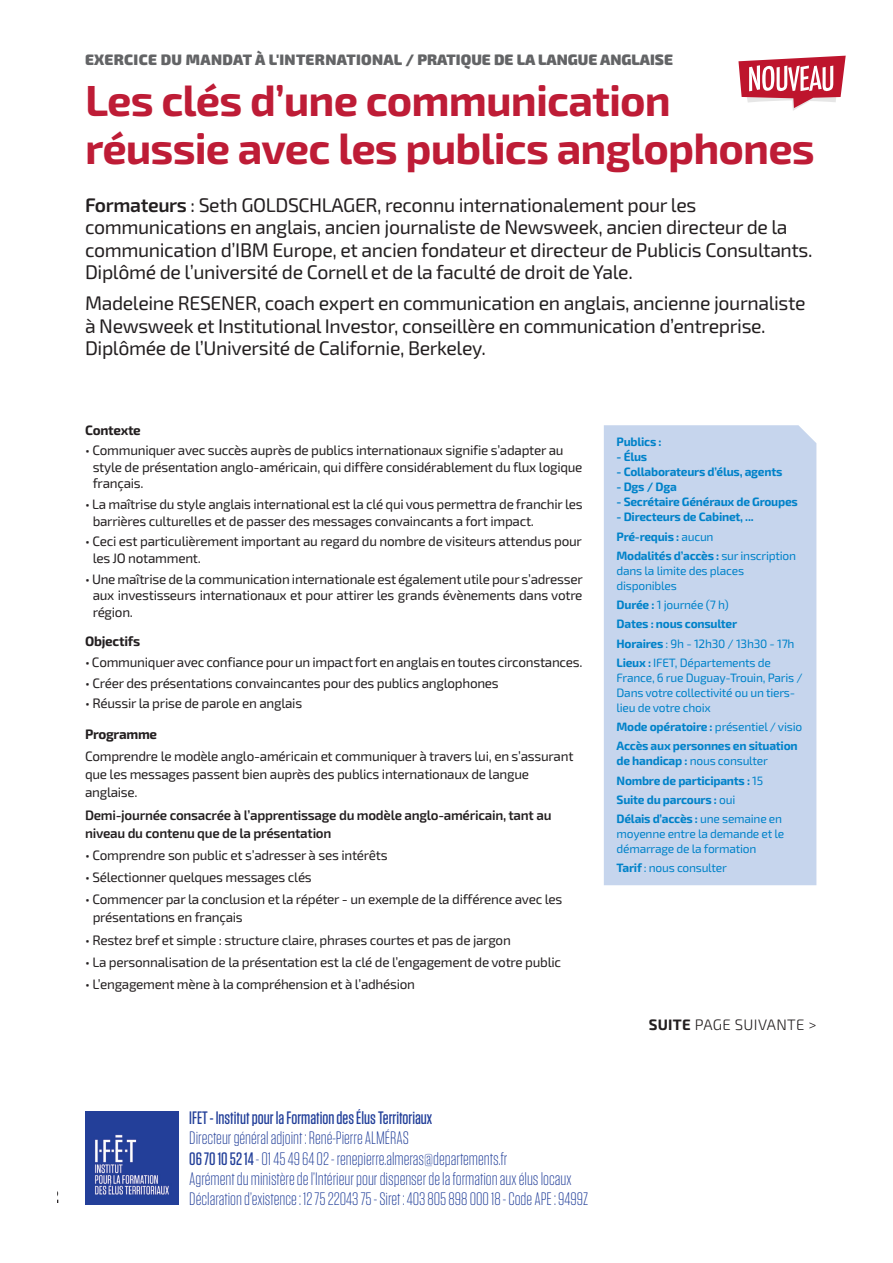
<style>
.page{position:relative;width:893px;height:1263px;background:#fff}
.page>*{position:absolute;margin:0;border:0;box-sizing:border-box;transform-origin:0 0}
.Formation-titre{font:700 43.5px/48px "Exo 2";letter-spacing:-.02em;color:#be1c36}
.Grands-titres{font:19.65px/22.5px "Exo 2";letter-spacing:-.02em;color:#231f20}
.t1{font:300 18px/20.1px "Tungsten";color:#223f99}
.t2{font:500 18px "Tungsten";color:#223f99}
.Grands-titres-2{font:900 15.15px "Exo 2";letter-spacing:.005em;color:#636466}
.Grands-titres-3{font:300 15.15px "Exo 2";letter-spacing:.02em;color:#231f20}
.Grands-titres-4{font:13.65px/16.5px "Exo 2";letter-spacing:-.02em;color:#231f20}
.Grands-titres-5{font:600 13.65px/18px "Exo 2";letter-spacing:-.02em;color:#231f20}
.Grands-titres-6{font:700 13.65px "Exo 2";letter-spacing:-.02em;color:#231f20}
.Grands-titres-7{font:12.15px/15px "Exo 2";letter-spacing:-.02em;color:#0082c9}
.Grands-titres-8{font:700 12.15px/15px "Exo 2";letter-spacing:-.02em;color:#0082c9}
.s1{font-weight:600}
.s2{font-weight:400}
.s3{font-weight:700}
.s4{font-weight:500}
</style>
<div class="page">
<img style="left:85px;top:1111px;width:93px;height:94px">
<div style="left:604px;top:425px;width:212px;height:460px;background:#c6d5ed"></div>
<svg style="left:738px;top:56px;width:108px;height:55px"></svg>
<p class="Grands-titres-2" style="left:85px;top:50px;width:589px">EXERCICE DU MANDAT À L'INTERNATIONAL / PRATIQUE DE LA LANGUE ANGLAISE</p>
<p class="Formation-titre" style="left:85px;top:77px;width:731px">Les clés d’une communication réussie avec les publics anglophones</p>
<p class="Grands-titres" style="left:85px;top:194px;width:729px"><span class="s1">Formateurs</span> : Seth GOLDSCHLAGER, reconnu internationalement pour les communications en anglais, ancien journaliste de Newsweek, ancien directeur de la communication d’IBM Europe, et ancien fondateur et directeur de Publicis Consultants.<br>Diplômé de l’université de Cornell et de la faculté de droit de Yale.</p>
<p class="Grands-titres" style="left:85px;top:292px;width:722px">Madeleine RESENER, coach expert en communication en anglais, ancienne journaliste à Newsweek et Institutional Investor, conseillère en communication d’entreprise.<br>Diplômée de l’Université de Californie, Berkeley.</p>
<p class="Grands-titres-6" style="left:85px;top:422px;width:57px">Contexte</p>
<p class="Grands-titres-4" style="left:85px;top:443px;width:480px">• Communiquer avec succès auprès de publics internationaux signifie s’adapter au</p>
<p class="Grands-titres-4" style="left:93px;top:459px;width:491px">style de présentation anglo-américain, qui diffère considérablement du flux logique français.</p>
<p class="Grands-titres-4" style="left:85px;top:496px;width:499px">• La maîtrise du style anglais international est la clé qui vous permettra de franchir les</p>
<p class="Grands-titres-4" style="left:93px;top:513px;width:443px">barrières culturelles et de passer des messages convaincants a fort impact.</p>
<p class="Grands-titres-4" style="left:85px;top:534px;width:498px">• Ceci est particulièrement important au regard du nombre de visiteurs attendus pour</p>
<p class="Grands-titres-4" style="left:93px;top:550px;width:110px">les JO notamment.</p>
<p class="Grands-titres-4" style="left:85px;top:571px;width:499px">• Une maîtrise de la communication internationale est également utile pour s’adresser</p>
<p class="Grands-titres-4" style="left:93px;top:587px;width:491px">aux investisseurs internationaux et pour attirer les grands évènements dans votre région.</p>
<p class="Grands-titres-6" style="left:85px;top:633px;width:57px">Objectifs</p>
<p class="Grands-titres-4" style="left:85px;top:654px;width:499px">• Communiquer avec confiance pour un impact fort en anglais en toutes circonstances.</p>
<p class="Grands-titres-4" style="left:85px;top:675px;width:415px">• Créer des présentations convaincantes pour des publics anglophones</p>
<p class="Grands-titres-4" style="left:85px;top:695px;width:219px">• Réussir la prise de parole en anglais</p>
<p class="Grands-titres-6" style="left:85px;top:726px;width:74px">Programme</p>
<p class="Grands-titres-4" style="left:85px;top:748px;width:490px;line-height:18px">Comprendre le modèle anglo-américain et communiquer à travers lui, en s’assurant que les messages passent bien auprès des publics internationaux de langue anglaise.</p>
<p class="Grands-titres-5" style="left:85px;top:806px;width:468px">Demi-journée consacrée à l’apprentissage du modèle anglo-américain, tant au niveau du contenu que de la présentation</p>
<p class="Grands-titres-4" style="left:85px;top:847px;width:304px">• Comprendre son public et s’adresser à ses intérêts</p>
<p class="Grands-titres-4" style="left:85px;top:869px;width:228px">• Sélectionner quelques messages clés</p>
<p class="Grands-titres-4" style="left:85px;top:891px;width:479px">• Commencer par la conclusion et la répéter - un exemple de la différence avec les</p>
<p class="Grands-titres-4" style="left:93px;top:909px;width:152px">présentations en français</p>
<p class="Grands-titres-4" style="left:85px;top:932px;width:427px">• Restez bref et simple : structure claire, phrases courtes et pas de jargon</p>
<p class="Grands-titres-4" style="left:85px;top:954px;width:478px">• La personnalisation de la présentation est la clé de l’engagement de votre public</p>
<p class="Grands-titres-4" style="left:85px;top:976px;width:331px">• L’engagement mène à la compréhension et à l’adhésion</p>
<p class="Grands-titres-8" style="left:617px;top:435px;width:46px">Publics :</p>
<p class="Grands-titres-8" style="left:617px;top:450px;width:32px">- Élus</p>
<p class="Grands-titres-8" style="left:617px;top:465px;width:167px">- Collaborateurs d’élus, agents</p>
<p class="Grands-titres-8" style="left:617px;top:480px;width:62px">- Dgs / Dga</p>
<p class="Grands-titres-8" style="left:617px;top:495px;width:183px">- Secrétaire Généraux de Groupes</p>
<p class="Grands-titres-8" style="left:617px;top:510px;width:139px">- Directeurs de Cabinet, ...</p>
<p class="Grands-titres-8" style="left:617px;top:529px;width:99px">Pré-requis : <span class="s2">aucun</span></p>
<p class="Grands-titres-7" style="left:617px;top:548px;width:181px"><span class="s3">Modalités d’accès :</span> sur inscription dans la limite des places disponibles</p>
<p class="Grands-titres-7" style="left:617px;top:598px;width:114px"><span class="s3">Durée :</span> 1 journée (7 h)</p>
<p class="Grands-titres-8" style="left:617px;top:617px;width:122px">Dates : nous consulter</p>
<p class="Grands-titres-7" style="left:617px;top:636px;width:179px"><span class="s3">Horaires</span> : 9h - 12h30 / 13h30 - 17h</p>
<p class="Grands-titres-7" style="left:617px;top:655px;width:187px"><span class="s3">Lieux :</span> IFET, Départements de<br>France, 6 rue Duguay-Trouin, Paris /<br>Dans votre collectivité ou un tiers&shy;lieu de votre choix</p>
<p class="Grands-titres-7" style="left:617px;top:720px;width:187px"><span class="s3">Mode opératoire :</span> présentiel / visio</p>
<p class="Grands-titres-8" style="left:617px;top:739px;width:183px">Accès aux personnes en situation de handicap : <span class="s2">nous consulter</span></p>
<p class="Grands-titres-8" style="left:617px;top:773px;width:148px">Nombre de participants : <span class="s2">15</span></p>
<p class="Grands-titres-8" style="left:617px;top:792px;width:120px">Suite du parcours : <span class="s2">oui</span></p>
<p class="Grands-titres-7" style="left:617px;top:812px;width:169px"><span class="s3">Délais d’accès :</span> une semaine en moyenne entre la demande et le démarrage de la formation</p>
<p class="Grands-titres-7" style="left:617px;top:861px;width:112px"><span class="s3">Tarif</span> : nous consulter</p>
<p class="Grands-titres-3" style="left:649px;top:1016px;width:169px"><span class="s3">SUITE</span> PAGE SUIVANTE &gt;</p>
<h3 class="t2" style="left:189px;top:1109px;width:244px">IFET - Institut pour la Formation des Élus Territoriaux</h3>
<p class="t1" style="left:189px;top:1128px;width:400px">Directeur général adjoint : René-Pierre ALMÉRAS<br><span class="s4">06 70 10 52 14</span> - 01 45 49 64 02 - renepierre.almeras@departements.fr<br>Agrément du ministère de l’Intérieur pour dispenser de la formation aux élus locaux Déclaration d’existence : 12 75 22043 75 - Siret : 403 805 898 000 18 - Code APE : 9499Z</p>
</div>
